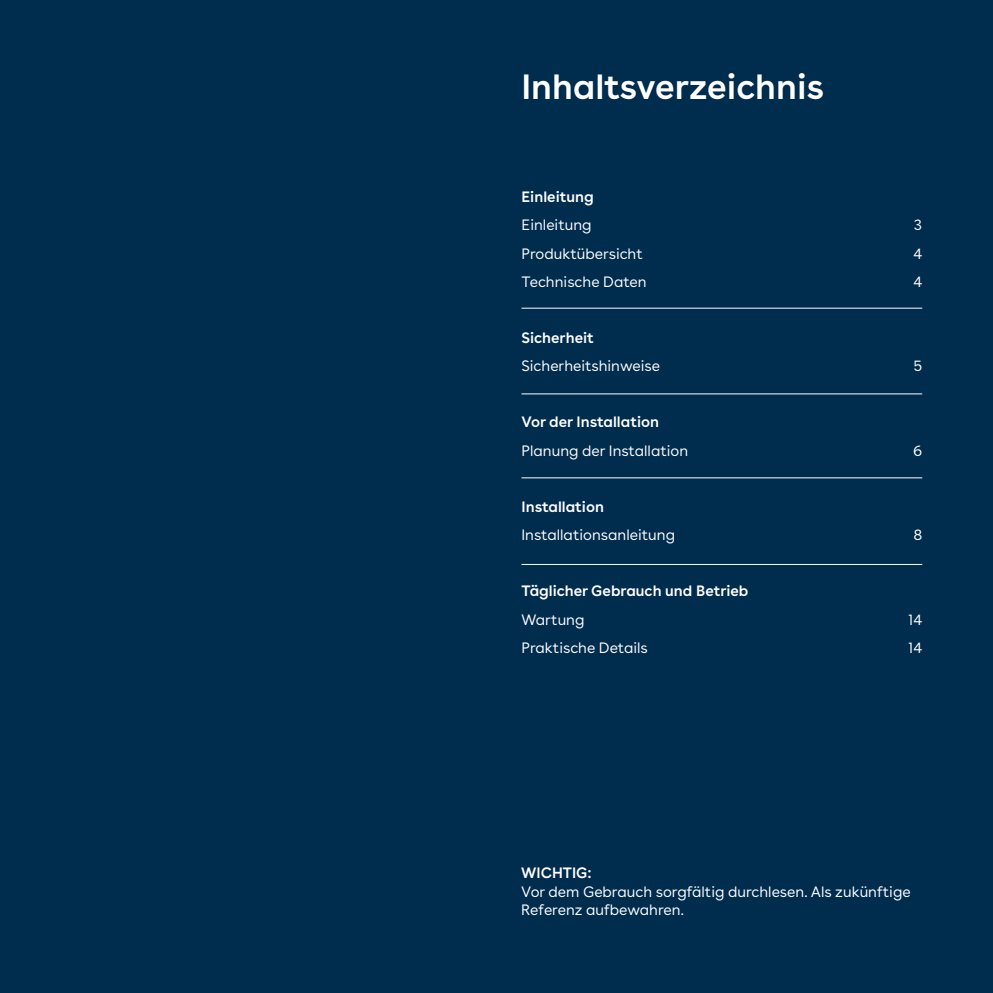
<style>
.page{position:relative;width:993px;height:993px;background:#fff}
.page>*{position:absolute;margin:0;border:0;box-sizing:border-box;transform-origin:0 0}
.t1{font:600 35px "Buenos Aires";color:#fff}
.t2{font:15px/28px "Buenos Aires";color:#fff}
.t3{font:600 15px "Buenos Aires";color:#fff}
</style>
<div class="page">
<div style="left:0;top:0;width:992px;height:992px;background:#002c4e"></div>
<hr style="left:521px;top:393px;width:400px;height:1px;background:#fff">
<hr style="left:521px;top:307px;width:400px;height:1px;background:#fff">
<hr style="left:521px;top:564px;width:400px;height:1px;background:#fff">
<hr style="left:521px;top:477px;width:400px;height:1px;background:#fff">
<h1 class="t1" style="left:521px;top:57px;width:304px">Inhaltsverzeichnis</h1>
<p class="t3" style="left:521px;top:184px;width:74px">Einleitung</p>
<p class="t2" style="left:521px;top:210px;width:127px">Einleitung<br>Produktübersicht<br>Technische Daten</p>
<p class="t3" style="left:521px;top:325px;width:74px">Sicherheit</p>
<p class="t2" style="left:521px;top:350px;width:140px">Sicherheitshinweise</p>
<p class="t3" style="left:521px;top:409px;width:139px">Vor der Installation</p>
<p class="t2" style="left:521px;top:435px;width:168px">Planung der Installation</p>
<p class="t3" style="left:521px;top:494px;width:84px">Installation</p>
<p class="t2" style="left:521px;top:519px;width:155px">Installationsanleitung</p>
<p class="t3" style="left:521px;top:578px;width:228px">Täglicher Gebrauch und Betrieb</p>
<p class="t2" style="left:521px;top:603px;width:128px">Wartung<br>Praktische Details</p>
<p class="t2" style="left:913px;top:210px;width:11px;text-align:justify">3<br>4<br>4</p>
<p class="t2" style="left:913px;top:350px;width:10px">5</p>
<p class="t2" style="left:912px;top:435px;width:11px">6</p>
<p class="t2" style="left:913px;top:519px;width:10px">8</p>
<p class="t2" style="left:907px;top:603px;width:16px">14<br>14</p>
<p class="t3" style="left:521px;top:859px;width:72px">WICHTIG:</p>
<p class="t2" style="left:521px;top:880px;width:390px;line-height:18.8px">Vor dem Gebrauch sorgfältig durchlesen. Als zukünftige<br>Referenz aufbewahren.</p>
</div>
